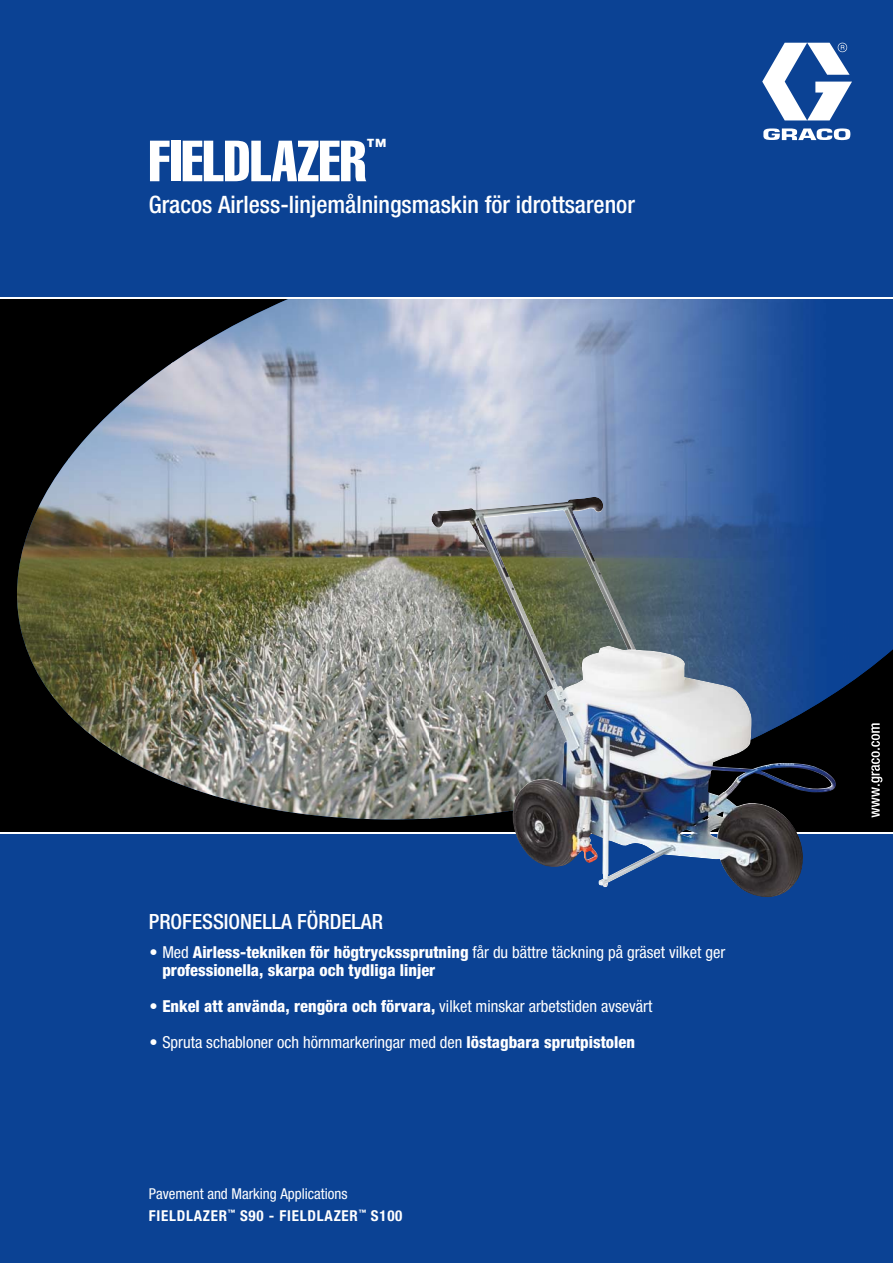
<style>
.page{position:relative;width:893px;height:1263px;background:#fff}
.page>*{position:absolute;margin:0;border:0;box-sizing:border-box;transform-origin:0 0}
.t1{font:57px "Helvetica LT Std Comp";color:#fff}
.t2{font:500 condensed 24px "Helvetica Neue LT Std";color:#fff}
.t3{font:500 condensed 21px "Helvetica Neue LT Std";color:#fff}
.t4{font:19.95px "Helvetica LT Std Comp";color:#fff}
.t5{font:800 condensed 16.5px/18px "Helvetica Neue LT Std";color:#fff}
.t6{font:condensed 16.5px "Helvetica Neue LT Std";color:#fff}
.t7{font:700 condensed 15px "Helvetica Neue LT Std";letter-spacing:.05em;color:#fff}
.t8{font:condensed 15px "Helvetica Neue LT Std";color:#fff}
.s1{font-weight:400}
.s2{font-weight:800}
</style>
<div class="page">
<div style="left:5px;top:299px;width:888px;height:529px;background:#000"></div>
<div style="left:0;top:833px;width:893px;height:430px;background:#0b4294"></div>
<div style="left:0;top:0;width:893px;height:298px;background:#0b4294"></div>
<svg style="left:762px;top:43px;width:90px;height:97px"></svg>
<hr style="left:0;top:833px;width:893px;height:1px;background:#fff">
<svg style="left:871px;top:723px;width:11px;height:94px"></svg>
<img style="left:172px;top:299px;width:516px;height:520px">
<img style="left:688px;top:299px;width:205px;height:311px">
<img style="left:120px;top:361px;width:52px;height:421px">
<img style="left:68px;top:402px;width:52px;height:366px">
<img style="left:17px;top:454px;width:52px;height:261px">
<img style="left:834px;top:610px;width:9px;height:158px">
<img style="left:843px;top:610px;width:50px;height:79px">
<img style="left:431px;top:497px;width:403px;height:400px">
<hr style="left:0;top:297px;width:893px;height:1px;background:#fff">
<h1 class="t1" style="left:149px;top:141px;width:219px">FIELDLAZER</h1>
<p class="t4" style="left:366px;top:139px;width:21px">™</p>
<h2 class="t2" style="left:149px;top:196px;width:488px">Gracos Airless-linjemålningsmaskin för idrottsarenor</h2>
<p class="t3" style="left:149px;top:914px;width:236px">PROFESSIONELLA FÖRDELAR</p>
<p class="t5" style="left:162px;top:945px;width:564px;text-indent:-13px"><span class="s1">• Med</span> Airless-tekniken för högtryckssprutning <span class="s1">får du bättre täckning på gräset vilket ger </span>professionella, skarpa och tydliga linjer</p>
<p class="t5" style="left:150px;top:999px;width:504px"><span class="s1">•</span> Enkel att använda, rengöra och förvara, <span class="s1">vilket minskar arbetstiden avsevärt</span></p>
<p class="t6" style="left:150px;top:1036px;width:487px">• Spruta schabloner och hörnmarkeringar med den <span class="s2">löstagbara sprutpistolen</span></p>
<p class="t8" style="left:149px;top:1188px;width:200px">Pavement and Marking Applications</p>
<p class="t7" style="left:149px;top:1210px;width:255px">FIELDLAZER<sup>™</sup> S90 - FIELDLAZER<sup>™</sup> S100</p>
</div>
